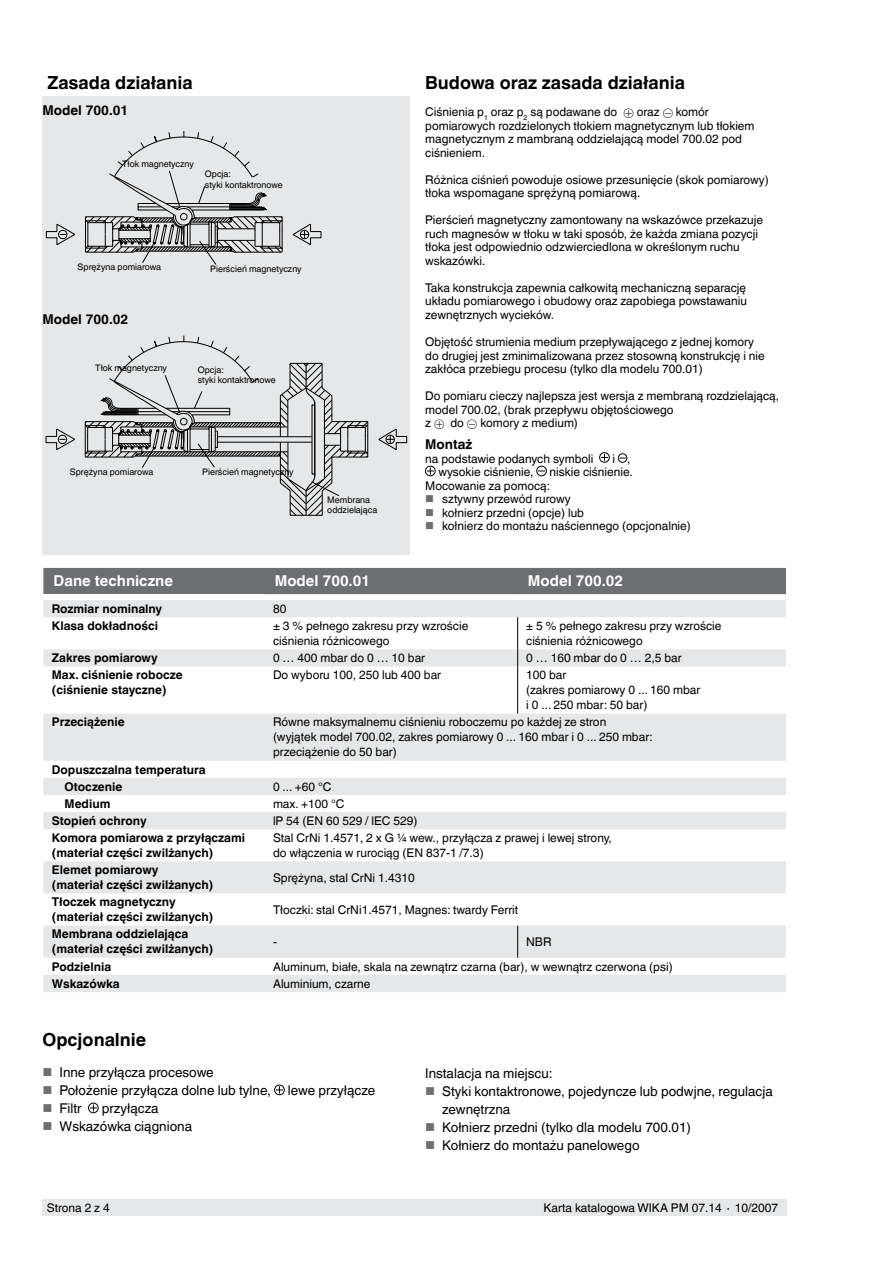
<style>
.page{position:relative;width:893px;height:1263px;background:#fff}
.page>*{position:absolute;margin:0;border:0;box-sizing:border-box;transform-origin:0 0}
.t1{font:700 18px "Helvetica World";color:#000}
.t2{font:700 15px "Helvetica World";color:#fff}
.t3{font:13.5px/18px "Helvetica World";color:#000}
.t4{font:700 13.5px "Helvetica World";color:#000}
.t5{font:12px/13.5px "Helvetica World";color:#000}
.t6{font:700 12px/15px "Helvetica World";color:#000}
.t7{font:9px/10.5px "Helvetica World";color:#000}
.s1{font-family:"Wika";font-size:10.5px}
</style>
<div class="page">
<div style="left:43px;top:1199px;width:744px;height:16px;background:#e6e7e8"></div>
<div style="left:43px;top:97px;width:367px;height:458px;background:#e6e7e8"></div>
<div style="left:43px;top:568px;width:743px;height:26px;background:#6d6e71"></div>
<svg style="left:43px;top:600px;width:743px;height:392px"></svg>
<hr style="left:517px;top:617px;width:1px;height:32px;background:#000">
<svg style="left:517px;top:649px;width:1px;height:17px"></svg>
<hr style="left:517px;top:666px;width:1px;height:48px;background:#000">
<hr style="left:517px;top:925px;width:1px;height:33px;background:#000">
<div style="left:599px;top:452px;width:11px;height:11px;border:1px solid #000;border-radius:50%"></div>
<svg style="left:601px;top:454px;width:7px;height:6px"></svg>
<div style="left:618px;top:454px;width:9px;height:9px;border:1px solid #000;border-radius:50%"></div>
<div style="left:425px;top:466px;width:10px;height:10px;border:1px solid #000;border-radius:50%"></div>
<svg style="left:427px;top:468px;width:6px;height:6px"></svg>
<div style="left:536px;top:466px;width:11px;height:10px;border:1px solid #000;border-radius:50%"></div>
<div style="left:274px;top:1085px;width:11px;height:10px;border:1px solid #000;border-radius:50%"></div>
<svg style="left:276px;top:1087px;width:7px;height:6px"></svg>
<div style="left:88px;top:1103px;width:10px;height:10px;border:1px solid #000;border-radius:50%"></div>
<svg style="left:90px;top:1105px;width:6px;height:6px"></svg>
<svg style="left:46px;top:131px;width:275px;height:134px"></svg>
<svg style="left:46px;top:335px;width:361px;height:181px"></svg>
<h1 class="t1" style="left:47px;top:73px;width:147px">Zasada działania</h1>
<h1 class="t1" style="left:425px;top:73px;width:261px">Budowa oraz zasada działania</h1>
<p class="t5" style="left:425px;top:106px;width:331px">Ciśnienia p<sub>1</sub> oraz p<sub>2</sub> są podawane do <span class="s1">j</span> oraz <span class="s1">i</span> komór pomiarowych rozdzielonych tłokiem magnetycznym lub tłokiem magnetycznym z mambraną oddzielającą model 700.02 pod ciśnieniem.</p>
<p class="t5" style="left:425px;top:173px;width:345px">Różnica ciśnień powoduje osiowe przesunięcie (skok pomiarowy) tłoka wspomagane sprężyną pomiarową.</p>
<p class="t5" style="left:425px;top:214px;width:339px">Pierścień magnetyczny zamontowany na wskazówce przekazuje ruch magnesów w tłoku w taki sposób, że każda zmiana pozycji tłoka jest odpowiednio odzwierciedlona w określonym ruchu wskazówki.</p>
<p class="t5" style="left:425px;top:281px;width:323px;text-align:justify">Taka konstrukcja zapewnia całkowitą mechaniczną separację układu pomiarowego i obudowy oraz zapobiega powstawaniu zewnętrznych wycieków.</p>
<p class="t5" style="left:425px;top:335px;width:341px">Objętość strumienia medium przepływającego z jednej komory do drugiej jest zminimalizowana przez stosowną konstrukcję i nie zakłóca przebiegu procesu (tylko dla modelu 700.01)</p>
<p class="t5" style="left:425px;top:389px;width:355px">Do pomiaru cieczy najlepsza jest wersja z membraną rozdzielającą, model 700.02, (brak przepływu objętościowego<br>z <span class="s1">j</span> do <span class="s1">i</span> komory z medium)</p>
<p class="t4" style="left:425px;top:436px;width:48px">Montaż</p>
<p class="t5" style="left:425px;top:452px;width:170px">na podstawie podanych symboli</p>
<p class="t5" style="left:612px;top:452px;width:19px">i ,</p>
<p class="t5" style="left:438px;top:465px;width:97px">wysokie ciśnienie,</p>
<p class="t5" style="left:550px;top:465px;width:85px">niskie ciśnienie.</p>
<p class="t5" style="left:425px;top:479px;width:126px">Mocowanie za pomocą:</p>
<p class="t5" style="left:442px;top:492px;width:130px">sztywny przewód rurowy</p>
<p class="t5" style="left:442px;top:506px;width:143px">kołnierz przedni (opcje) lub</p>
<p class="t5" style="left:442px;top:519px;width:250px">kołnierz do montażu naściennego (opcjonalnie)</p>
<p class="t4" style="left:43px;top:102px;width:87px">Model 700.01</p>
<p class="t7" style="left:122px;top:158px;width:73px">Tłok magnetyczny</p>
<p class="t7" style="left:205px;top:169px;width:79px">Opcja:<br>styki kontaktronowe</p>
<p class="t7" style="left:78px;top:262px;width:85px">Sprężyna pomiarowa</p>
<p class="t7" style="left:210px;top:264px;width:93px">Pierścień magnetyczny</p>
<p class="t4" style="left:43px;top:311px;width:87px">Model 700.02</p>
<p class="t7" style="left:95px;top:363px;width:73px">Tłok magnetyczny</p>
<p class="t7" style="left:198px;top:364px;width:79px">Opcja:<br>styki kontaktronowe</p>
<p class="t7" style="left:70px;top:466px;width:85px">Sprężyna pomiarowa</p>
<p class="t7" style="left:202px;top:466px;width:93px">Pierścień magnetyczny</p>
<p class="t7" style="left:327px;top:494px;width:52px">Membrana oddzielająca</p>
<p class="t2" style="left:54px;top:572px;width:121px">Dane techniczne</p>
<p class="t2" style="left:275px;top:572px;width:97px">Model 700.01</p>
<p class="t2" style="left:528px;top:572px;width:97px">Model 700.02</p>
<p class="t6" style="left:52px;top:601px;width:112px">Rozmiar nominalny</p>
<p class="t5" style="left:273px;top:602px;width:15px">80</p>
<p class="t6" style="left:52px;top:618px;width:108px">Klasa dokładności</p>
<p class="t5" style="left:273px;top:618px;width:197px;line-height:15px">± 3 % pełnego zakresu przy wzroście ciśnienia różnicowego</p>
<p class="t5" style="left:526px;top:618px;width:197px;line-height:15px">± 5 % pełnego zakresu przy wzroście ciśnienia różnicowego</p>
<p class="t6" style="left:52px;top:651px;width:107px">Zakres pomiarowy</p>
<p class="t5" style="left:273px;top:651px;width:154px">0 … 400 mbar do 0 … 10 bar</p>
<p class="t5" style="left:526px;top:651px;width:157px">0 … 160 mbar do 0 … 2,5 bar</p>
<p class="t6" style="left:52px;top:668px;width:132px">Max. ciśnienie robocze (ciśnienie stayczne)</p>
<p class="t5" style="left:273px;top:668px;width:170px">Do wyboru 100, 250 lub 400 bar</p>
<p class="t5" style="left:526px;top:668px;width:176px;line-height:15px">100 bar<br>(zakres pomiarowy 0 ... 160 mbar i 0 ... 250 mbar: 50 bar)</p>
<p class="t6" style="left:52px;top:715px;width:74px">Przeciążenie</p>
<p class="t5" style="left:273px;top:715px;width:381px;line-height:15px">Równe maksymalnemu ciśnieniu roboczemu po każdej ze stron (wyjątek model 700.02, zakres pomiarowy 0 ... 160 mbar i 0 ... 250 mbar: przeciążenie do 50 bar)</p>
<p class="t6" style="left:65px;top:761px;width:142px;line-height:17.1px;text-indent:-13px">Dopuszczalna temperatura<br>Otoczenie</p>
<p class="t5" style="left:273px;top:780px;width:60px">0 ... +60 °C</p>
<p class="t6" style="left:65px;top:796px;width:47px">Medium</p>
<p class="t5" style="left:273px;top:797px;width:73px">max. +100 °C</p>
<p class="t6" style="left:52px;top:813px;width:96px">Stopień ochrony</p>
<p class="t5" style="left:273px;top:814px;width:146px">lP 54 (EN 60 529 / lEC 529)</p>
<p class="t6" style="left:52px;top:830px;width:195px">Komora pomiarowa z przyłączami (materiał części zwilżanych)</p>
<p class="t5" style="left:273px;top:830px;width:340px;line-height:15px">Stal CrNi 1.4571, 2 x G ¼ wew., przyłącza z prawej i lewej strony, do włączenia w rurociąg (EN 837-1 /7.3)</p>
<p class="t6" style="left:52px;top:862px;width:163px">Elemet pomiarowy<br>(materiał części zwilżanych)</p>
<p class="t5" style="left:273px;top:871px;width:143px">Sprężyna, stal CrNi 1.4310</p>
<p class="t6" style="left:52px;top:895px;width:163px">Tłoczek magnetyczny (materiał części zwilżanych)</p>
<p class="t5" style="left:273px;top:903px;width:247px">Tłoczki: stal CrNi1.4571, Magnes: twardy Ferrit</p>
<p class="t6" style="left:52px;top:927px;width:163px">Membrana oddzielająca (materiał części zwilżanych)</p>
<p class="t5" style="left:273px;top:935px;width:5px">-</p>
<p class="t5" style="left:526px;top:935px;width:27px">NBR</p>
<p class="t6" style="left:52px;top:959px;width:61px">Podzielnia</p>
<p class="t5" style="left:273px;top:959px;width:401px">Aluminum, białe, skala na zewnątrz czarna (bar), w wewnątrz czerwona (psi)</p>
<p class="t6" style="left:52px;top:976px;width:69px">Wskazówka</p>
<p class="t5" style="left:273px;top:977px;width:99px">Aluminium, czarne</p>
<h1 class="t1" style="left:43px;top:1029px;width:105px">Opcjonalnie</h1>
<p class="t3" style="left:60px;top:1063px;width:317px">Inne przyłącza procesowe<br>Położenie przyłącza dolne lub tylne, lewe przyłącze<br>Filtr</p>
<p class="t3" style="left:60px;top:1099px;width:134px;text-indent:42px">przyłącza<br>Wskazówka ciągniona</p>
<p class="t3" style="left:442px;top:1064px;width:332px;text-indent:-17px">Instalacja na miejscu:<br>Styki kontaktronowe, pojedyncze lub podwjne, regulacja zewnętrzna<br>Kołnierz przedni (tylko dla modelu 700.01)<br>Kołnierz do montażu panelowego</p>
<p class="t5" style="left:47px;top:1201px;width:65px">Strona 2 z 4</p>
<p class="t5" style="left:543px;top:1201px;width:236px">Karta katalogowa WIKA PM 07.14 ∙ 10/2007</p>
</div>
